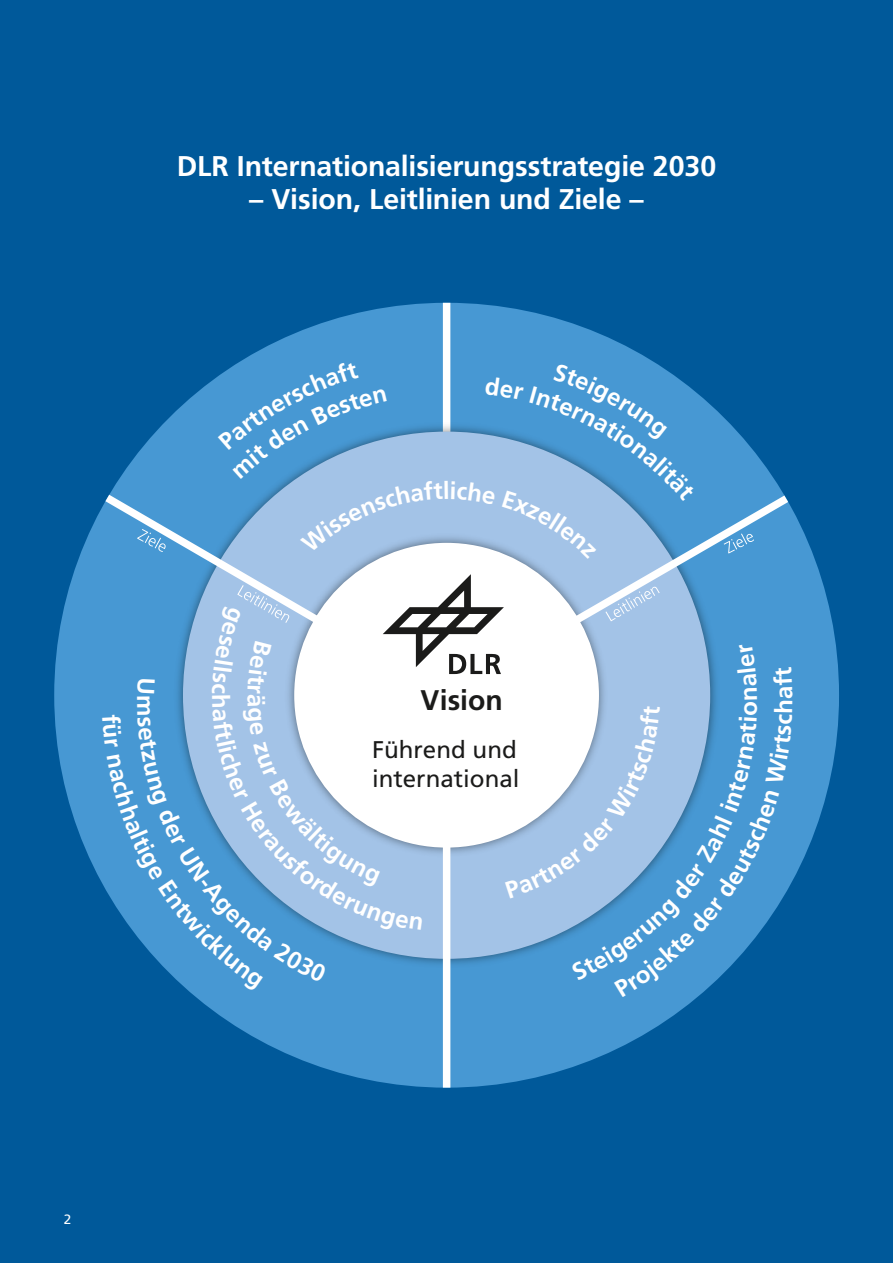
<style>
.page{position:relative;width:893px;height:1263px;background:#00599a}
.page>*{position:absolute;margin:0;border:0;box-sizing:border-box;transform-origin:0 0}
.t1{font:700 28.5px "Frutiger LT Std";letter-spacing:-.005em;color:#fff}
.t2{font:700 28.35px "Frutiger LT Std";color:#1b1b1a}
.t3{font:24.15px/29px "Frutiger LT Std";color:#1b1b1a}
.t4{font:13.5px "Frutiger LT Std";color:#fff}
</style>
<div class="page">
<div style="left:54px;top:303px;width:785px;height:785px;background:#4798d3;border-radius:50%"></div>
<div style="left:443px;top:303px;width:7px;height:392px;background:#fff"></div>
<div style="left:443px;top:695px;width:7px;height:393px;background:#fff"></div>
<svg style="left:457px;top:488px;width:339px;height:86px"></svg>
<svg style="left:97px;top:488px;width:360px;height:86px"></svg>
<svg style="left:137px;top:529px;width:29px;height:23px"></svg>
<svg style="left:724px;top:533px;width:30px;height:21px"></svg>
<svg style="left:102px;top:574px;width:691px;height:423px"></svg>
<svg style="left:218px;top:362px;width:477px;height:197px"></svg>
<p class="t1" style="left:177px;top:149px;width:541px">DLR Internationalisierungsstrategie 2030</p>
<p class="t1" style="left:249px;top:182px;width:396px">– Vision, Leitlinien und Ziele –</p>
<p class="t4" style="left:64px;top:1211px;width:9px">2</p>
<p class="t2" style="left:421px;top:683px;width:84px">Vision</p>
<p class="t3" style="left:372px;top:735px;width:149px">Führend und international</p>
</div>
